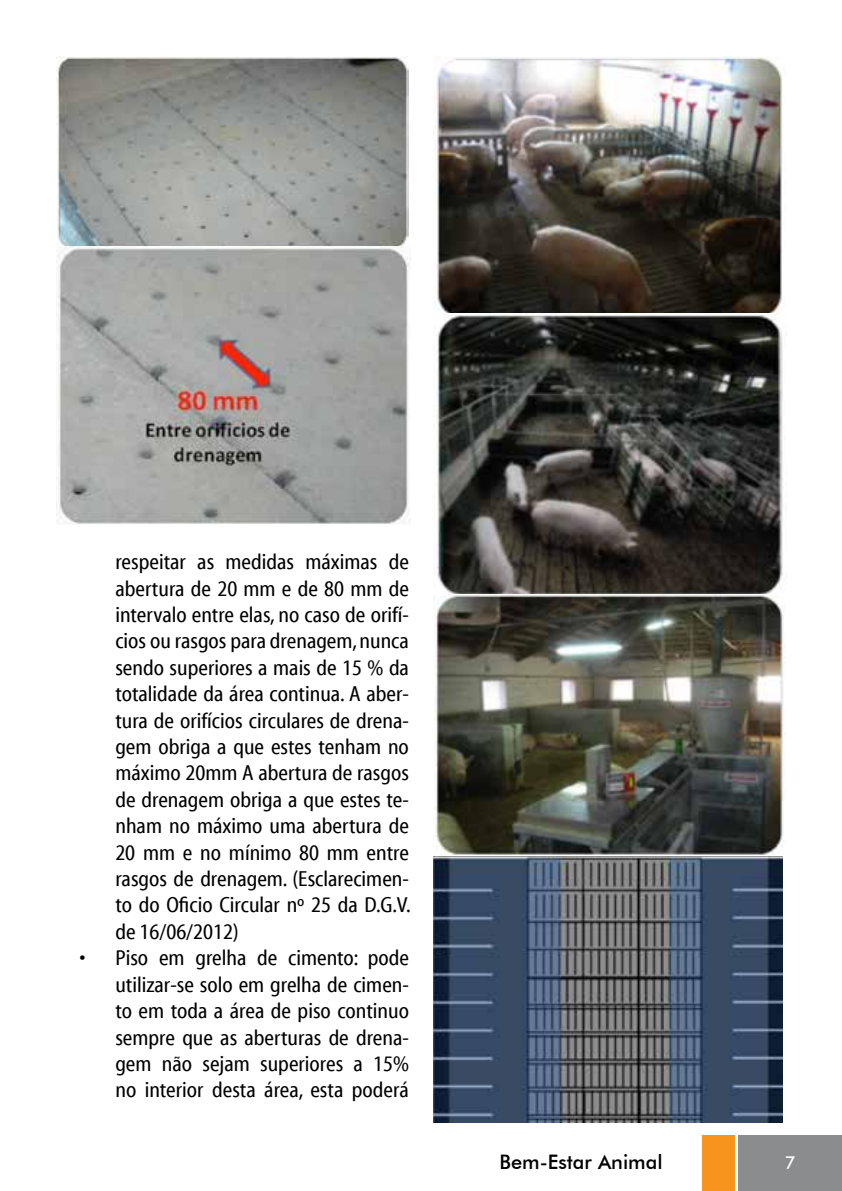
<style>
.page{position:relative;width:842px;height:1191px;background:#fff}
.page>*{position:absolute;margin:0;border:0;box-sizing:border-box;transform-origin:0 0}
.t1{font:22px/26.4px "Myriad Cn Web";color:#000;text-align:justify}
.t2{font:500 20px "Futura BT";color:#000}
.t3{font:500 18px "Futura BT";color:#fff}
</style>
<div class="page">
<div style="left:738px;top:1135px;width:104px;height:56px;background:#8a8c8e"></div>
<div style="left:702px;top:1135px;width:32px;height:56px;background:#f7941e"></div>
<img style="left:433px;top:57px;width:350px;height:256px">
<img style="left:433px;top:313px;width:353px;height:541px">
<img style="left:433px;top:856px;width:349px;height:267px">
<img style="left:57px;top:57px;width:352px;height:189px">
<img style="left:57px;top:246px;width:354px;height:278px">
<p class="t1" style="left:115px;top:549px;width:297px">respeitar as medidas máximas de abertura de 20 mm e de 80 mm de intervalo entre elas, no caso de orifí&shy;cios ou rasgos para drenagem, nunca sendo superiores a mais de 15 % da totalidade da área continua. A aber&shy;tura de orifícios circulares de drena&shy;gem obriga a que estes tenham no máximo 20mm A abertura de rasgos de drenagem obriga a que estes te&shy;nham no máximo uma abertura de 20 mm e no mínimo 80 mm entre rasgos de drenagem. (Esclarecimen&shy;to do Oficio Circular nº 25 da D.G.V. de 16/06/2012)</p>
<p class="t1" style="left:115px;top:945px;width:295px;text-indent:-36px">• Piso em grelha de cimento: pode utilizar-se solo em grelha de cimen&shy;to em toda a área de piso continuo sempre que as aberturas de drena&shy;gem não sejam superiores a 15% no interior desta área, esta poderá</p>
<p class="t2" style="left:499px;top:1150px;width:165px">Bem-Estar Animal</p>
<p class="t3" style="left:785px;top:1151px;width:12px">7</p>
</div>
